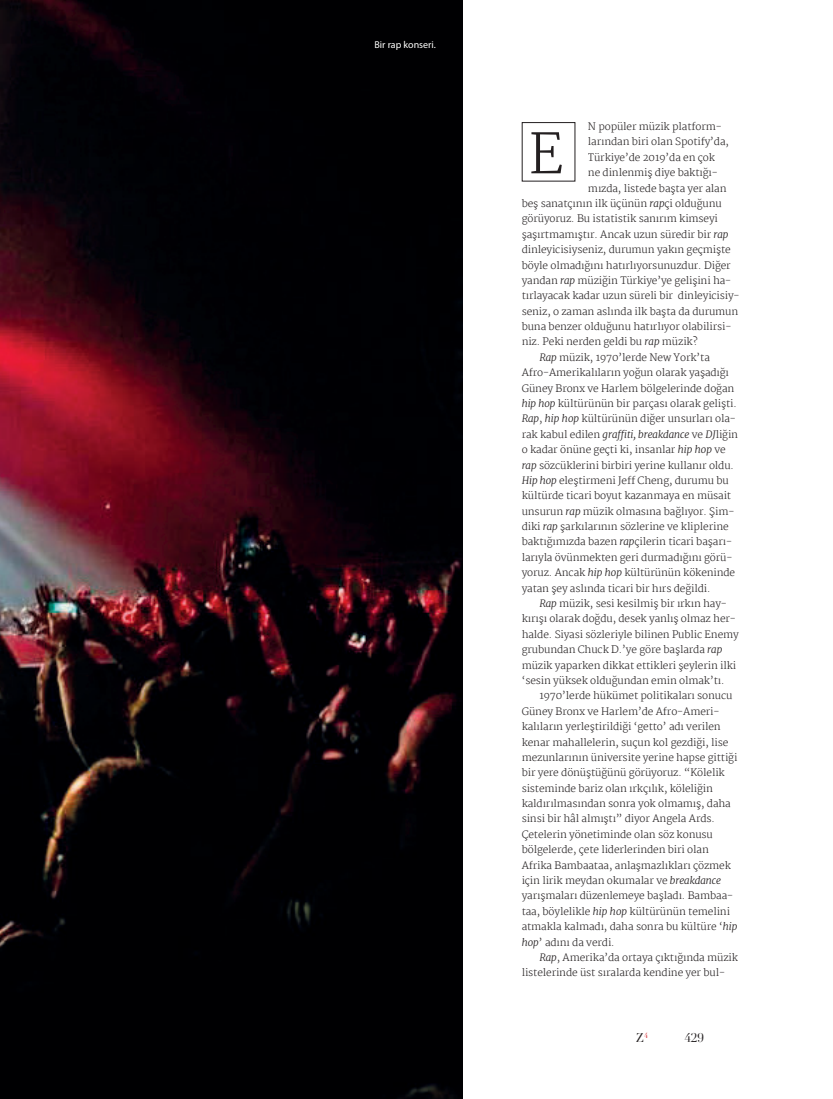
<style>
.page{position:relative;width:833px;height:1099px;background:#fff}
.page>*{position:absolute;margin:0;border:0;box-sizing:border-box;transform-origin:0 0}
.t1{font:300 54.12px "Merriweather";color:#231f20}
.t2{font:12.5px "Didot LT Roman";color:#231f20}
.t3{font:300 10px "Merriweather";letter-spacing:-.01em;color:#231f20}
.t4{font:10px "Myriad Pro";color:#fff}
.t5{font:7.25px "Didot LT Roman";color:#d1232a}
.s1{font-style:italic}
</style>
<div class="page">
<img style="left:0;top:0;width:463px;height:1098px">
<p class="t4" style="left:374px;top:39px;width:63px">Bir rap konseri.</p>
<p class="t3" style="left:588px;top:120px;width:135px">N popüler müzik platform-</p>
<p class="t3" style="left:588px;top:135px;width:142px">larından biri olan Spotify’da,</p>
<p class="t3" style="left:588px;top:150px;width:129px">Türkiye’de 2019’da en çok</p>
<p class="t3" style="left:588px;top:166px;width:131px">ne dinlenmiş diye baktığı-</p>
<p class="t3" style="left:588px;top:181px;width:140px">mızda, listede başta yer alan</p>
<p class="t3" style="left:522px;top:196px;width:202px">beş sanatçının ilk üçünün <span class="s1">rap</span>çi olduğunu</p>
<p class="t3" style="left:522px;top:212px;width:198px">görüyoruz. Bu istatistik sanırım kimseyi</p>
<p class="t3" style="left:522px;top:227px;width:208px">şaşırtmamıştır. Ancak uzun süredir bir <span class="s1">rap</span></p>
<p class="t3" style="left:522px;top:243px;width:211px">dinleyicisiyseniz, durumun yakın geçmişte</p>
<p class="t3" style="left:522px;top:258px;width:211px">böyle olmadığını hatırlıyorsunuzdur. Diğer</p>
<p class="t3" style="left:522px;top:273px;width:211px">yandan <span class="s1">rap</span> müziğin Türkiye’ye gelişini ha-</p>
<p class="t3" style="left:522px;top:289px;width:219px">tırlayacak kadar uzun süreli bir dinleyicisiy-</p>
<p class="t3" style="left:522px;top:304px;width:218px">seniz, o zaman aslında ilk başta da durumun</p>
<p class="t3" style="left:522px;top:319px;width:211px">buna benzer olduğunu hatırlıyor olabilirsi-</p>
<p class="t3" style="left:522px;top:335px;width:177px">niz. Peki nerden geldi bu <span class="s1">rap</span> müzik?</p>
<p class="t3" style="left:539px;top:350px;width:172px"><span class="s1">Rap</span> müzik, 1970’lerde New York’ta</p>
<p class="t3" style="left:522px;top:366px;width:209px">Afro-Amerikalıların yoğun olarak yaşadığı</p>
<p class="t3" style="left:522px;top:381px;width:214px">Güney Bronx ve Harlem bölgelerinde doğan</p>
<p class="t3" style="left:522px;top:396px;width:217px"><span class="s1">hip hop</span> kültürünün bir parçası olarak gelişti.</p>
<p class="t3" style="left:522px;top:412px;width:216px"><span class="s1">Rap</span>, <span class="s1">hip hop</span> kültürünün diğer unsurları ola-</p>
<p class="t3" style="left:522px;top:427px;width:218px">rak kabul edilen <span class="s1">graffiti, breakdance</span> ve <span class="s1">DJ</span>liğin</p>
<p class="t3" style="left:522px;top:442px;width:206px">o kadar önüne geçti ki, insanlar <span class="s1">hip hop</span> ve</p>
<p class="t3" style="left:522px;top:458px;width:214px"><span class="s1">rap</span> sözcüklerini birbiri yerine kullanır oldu.</p>
<p class="t3" style="left:522px;top:473px;width:209px"><span class="s1">Hip hop</span> eleştirmeni Jeff Cheng, durumu bu</p>
<p class="t3" style="left:522px;top:489px;width:211px">kültürde ticari boyut kazanmaya en müsait</p>
<p class="t3" style="left:522px;top:504px;width:214px">unsurun <span class="s1">rap</span> müzik olmasına bağlıyor. Şim-</p>
<p class="t3" style="left:522px;top:519px;width:208px">diki <span class="s1">rap</span> şarkılarının sözlerine ve kliplerine</p>
<p class="t3" style="left:522px;top:535px;width:212px">baktığımızda bazen <span class="s1">rap</span>çilerin ticari başarı-</p>
<p class="t3" style="left:522px;top:550px;width:212px">larıyla övünmekten geri durmadığını görü-</p>
<p class="t3" style="left:522px;top:566px;width:215px">yoruz. Ancak <span class="s1">hip hop</span> kültürünün kökeninde</p>
<p class="t3" style="left:522px;top:581px;width:190px">yatan şey aslında ticari bir hırs değildi.</p>
<p class="t3" style="left:539px;top:596px;width:189px"><span class="s1">Rap</span> müzik, sesi kesilmiş bir ırkın hay-</p>
<p class="t3" style="left:522px;top:612px;width:216px">kırışı olarak doğdu, desek yanlış olmaz her-</p>
<p class="t3" style="left:522px;top:627px;width:219px">halde. Siyasi sözleriyle bilinen Public Enemy</p>
<p class="t3" style="left:522px;top:642px;width:202px">grubundan Chuck D.’ye göre başlarda <span class="s1">rap</span></p>
<p class="t3" style="left:522px;top:658px;width:216px">müzik yaparken dikkat ettikleri şeylerin ilki</p>
<p class="t3" style="left:522px;top:673px;width:204px">‘sesin yüksek olduğundan emin olmak’tı.</p>
<p class="t3" style="left:539px;top:689px;width:194px">1970’lerde hükümet politikaları sonucu</p>
<p class="t3" style="left:522px;top:704px;width:199px">Güney Bronx ve Harlem’de Afro-Ameri-</p>
<p class="t3" style="left:522px;top:719px;width:200px">kalıların yerleştirildiği ‘getto’ adı verilen</p>
<p class="t3" style="left:522px;top:735px;width:208px">kenar mahallelerin, suçun kol gezdiği, lise</p>
<p class="t3" style="left:522px;top:750px;width:217px">mezunlarının üniversite yerine hapse gittiği</p>
<p class="t3" style="left:522px;top:765px;width:205px">bir yere dönüştüğünü görüyoruz. “Kölelik</p>
<p class="t3" style="left:522px;top:781px;width:193px">sisteminde bariz olan ırkçılık, köleliğin</p>
<p class="t3" style="left:522px;top:796px;width:211px">kaldırılmasından sonra yok olmamış, daha</p>
<p class="t3" style="left:522px;top:812px;width:195px">sinsi bir hâl almıştı” diyor Angela Ards.</p>
<p class="t3" style="left:522px;top:827px;width:193px">Çetelerin yönetiminde olan söz konusu</p>
<p class="t3" style="left:522px;top:842px;width:189px">bölgelerde, çete liderlerinden biri olan</p>
<p class="t3" style="left:522px;top:858px;width:211px">Afrika Bambaataa, anlaşmazlıkları çözmek</p>
<p class="t3" style="left:522px;top:873px;width:201px">için lirik meydan okumalar ve <span class="s1">breakdance</span></p>
<p class="t3" style="left:522px;top:888px;width:213px">yarışmaları düzenlemeye başladı. Bambaa-</p>
<p class="t3" style="left:522px;top:904px;width:210px">taa, böylelikle <span class="s1">hip hop</span> kültürünün temelini</p>
<p class="t3" style="left:522px;top:919px;width:217px">atmakla kalmadı, daha sonra bu kültüre ‘<span class="s1">hip</span></p>
<p class="t3" style="left:522px;top:935px;width:94px"><span class="s1">hop</span>’ adını da verdi.</p>
<p class="t3" style="left:539px;top:950px;width:200px"><span class="s1">Rap</span>, Amerika’da ortaya çıktığında müzik</p>
<p class="t3" style="left:522px;top:965px;width:205px">listelerinde üst sıralarda kendine yer bul-</p>
<h1 class="t1" style="left:528px;top:117px;width:36px">E</h1>
<p class="t5" style="left:644px;top:1031px;width:5px">4</p>
<p class="t2" style="left:636px;top:1030px;width:10px">Z</p>
<p class="t2" style="left:684px;top:1030px;width:21px">429</p>
</div>
